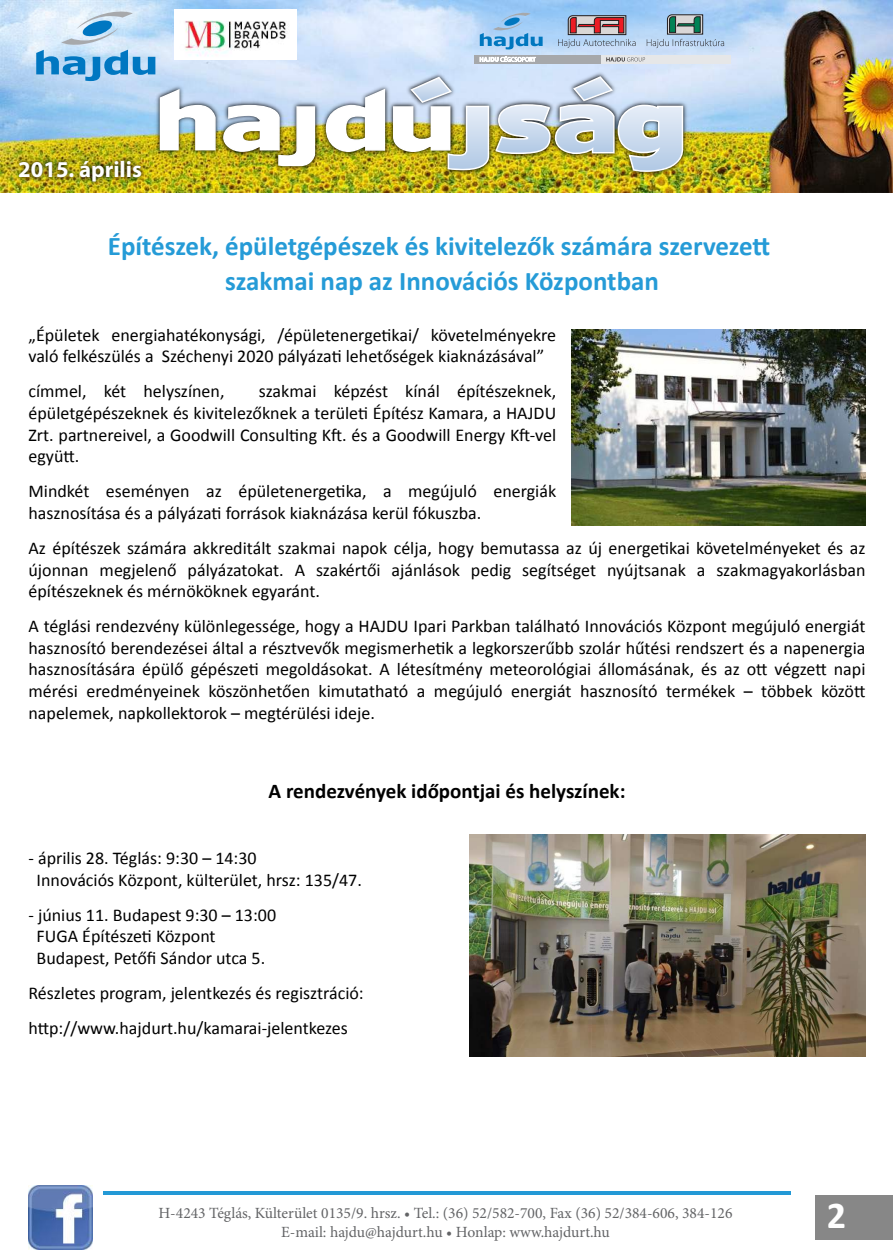
<style>
.page{position:relative;width:893px;height:1255px;background:#fff}
.page>*{position:absolute;margin:0;border:0;box-sizing:border-box;transform-origin:0 0}
.t1{font:700 38.1px "Calibri";color:#fff}
.t2{font:700 27px/34.5px "Calibri";color:#259bd7;text-align:center}
.t3{font:700 22.8px "Myriad Pro";color:#fefefe}
.t4{font:700 21px "Calibri";color:#000}
.t5{font:18px/21.6px "Calibri";color:#000}
.t6{font:15.6px/18.8px "Minion Pro";color:#636466;text-align:center}
</style>
<div class="page">
<img style="left:0;top:0;width:892px;height:192px">
<img style="left:153px;top:83px;width:69px;height:74px">
<svg style="left:159px;top:88px;width:57px;height:63px"></svg>
<img style="left:217px;top:98px;width:70px;height:60px">
<img style="left:272px;top:100px;width:50px;height:73px">
<img style="left:222px;top:104px;width:94px;height:63px">
<img style="left:319px;top:82px;width:73px;height:77px">
<svg style="left:325px;top:88px;width:61px;height:65px"></svg>
<img style="left:387px;top:100px;width:5px;height:59px">
<img style="left:404px;top:70px;width:55px;height:5px">
<img style="left:685px;top:98px;width:5px;height:81px">
<img style="left:567px;top:70px;width:53px;height:5px">
<img style="left:392px;top:75px;width:293px;height:106px">
<img style="left:12px;top:152px;width:137px;height:38px">
<hr style="left:103px;top:1191px;width:687px;height:3px;background:#2399d6">
<div style="left:815px;top:1195px;width:78px;height:44px;background:#878787"></div>
<img style="left:29px;top:1185px;width:64px;height:64px">
<svg style="left:36px;top:11px;width:119px;height:70px;background:#a1cbea"></svg>
<div style="left:474px;top:55px;width:256px;height:9px;background:#e6e7e8"></div>
<div style="left:474px;top:55px;width:127px;height:9px;background:#a6a8ab"></div>
<svg style="left:480px;top:12px;width:63px;height:37px;background:#84bbe8"></svg>
<svg style="left:647px;top:14px;width:77px;height:34px;background:#9bb8cd"></svg>
<svg style="left:480px;top:56px;width:56px;height:6px"></svg>
<svg style="left:606px;top:57px;width:39px;height:5px"></svg>
<svg style="left:558px;top:15px;width:78px;height:33px;background:#a6a0b2"></svg>
<img style="left:174px;top:10px;width:123px;height:49px">
<img style="left:572px;top:330px;width:293px;height:195px">
<img style="left:470px;top:834px;width:395px;height:222px">
<p class="t3" style="left:18px;top:155px;width:125px">2015. április</p>
<h2 class="t2" style="left:108px;top:229px;width:664px">Építészek, épületgépészek és kivitelezők számára szervezett szakmai nap az Innovációs Központban</h2>
<p class="t5" style="left:28px;top:324px;width:529px">„Épületek energiahatékonysági, /épületenergetikai/ követelményekre való felkészülés a Széchenyi 2020 pályázati lehetőségek kiaknázásával”</p>
<p class="t5" style="left:28px;top:381px;width:197px">címmel, két helyszínen,</p>
<p class="t5" style="left:28px;top:381px;width:529px;text-align:justify;text-indent:230px">szakmai képzést kínál építészeknek, épületgépészeknek és kivitelezőknek a területi Építész Kamara, a HAJDU Zrt. partnereivel, a Goodwill Consulting Kft. és a Goodwill Energy Kft-vel együtt.</p>
<p class="t5" style="left:28px;top:480px;width:529px">Mindkét eseményen az épületenergetika, a megújuló energiák hasznosítása és a pályázati források kiaknázása kerül fókuszba.</p>
<p class="t5" style="left:28px;top:537px;width:838px;text-align:justify">Az építészek számára akkreditált szakmai napok célja, hogy bemutassa az új energetikai követelményeket és az újonnan megjelenő pályázatokat. A szakértői ajánlások pedig segítséget nyújtsanak a szakmagyakorlásban építészeknek és mérnököknek egyaránt.</p>
<p class="t5" style="left:28px;top:615px;width:838px;text-align:justify">A téglási rendezvény különlegessége, hogy a HAJDU Ipari Parkban található Innovációs Központ megújuló energiát hasznosító berendezései által a résztvevők megismerhetik a legkorszerűbb szolár hűtési rendszert és a napenergia hasznosítására épülő gépészeti megoldásokat. A létesítmény meteorológiai állomásának, és az ott végzett napi mérési eredményeinek köszönhetően kimutatható a megújuló energiát hasznosító termékek – többek között napelemek, napkollektorok – megtérülési ideje.</p>
<p class="t4" style="left:269px;top:777px;width:358px">A rendezvények időpontjai és helyszínek:</p>
<p class="t5" style="left:37px;top:847px;width:327px;text-indent:-8px">- április 28. Téglás: 9:30 – 14:30<br>Innovációs Központ, külterület, hrsz: 135/47.</p>
<p class="t5" style="left:37px;top:904px;width:241px;text-indent:-8px">- június 11. Budapest 9:30 – 13:00<br>FUGA Építészeti Központ<br>Budapest, Petőfi Sándor utca 5.</p>
<p class="t5" style="left:28px;top:975px;width:337px;line-height:35.1px">Részletes program, jelentkezés és regisztráció: http://www.hajdurt.hu/kamarai-jelentkezes</p>
<p class="t6" style="left:158px;top:1204px;width:576px">H-4243 Téglás, Külterület 0135/9. hrsz. • Tel.: (36) 52/582-700, Fax (36) 52/384-606, 384-126<br>E-mail: hajdu@hajdurt.hu • Honlap: www.hajdurt.hu</p>
<h1 class="t1" style="left:827px;top:1191px;width:21px">2</h1>
</div>
